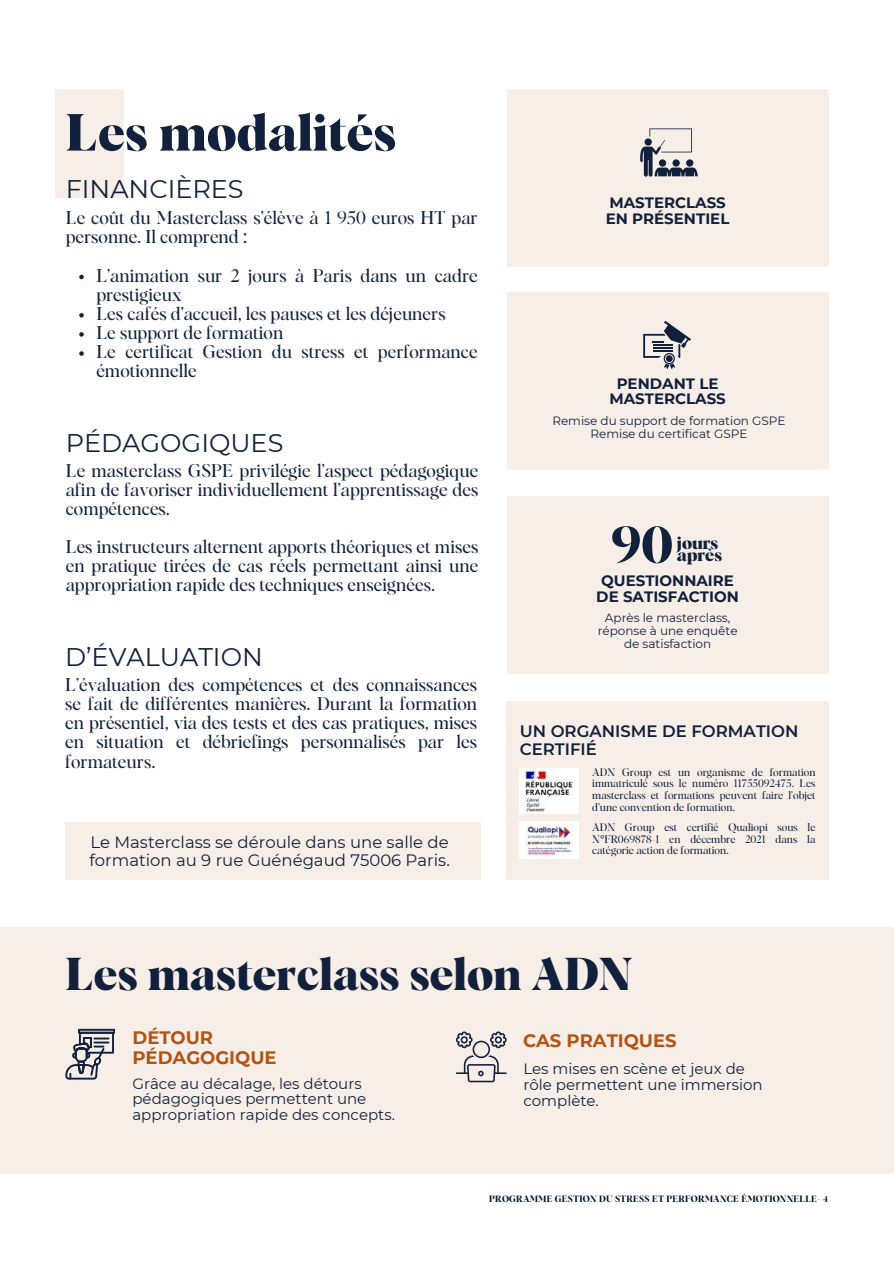
<style>
.page{position:relative;width:894px;height:1264px;background:#fff}
.page>*{position:absolute;margin:0;border:0;box-sizing:border-box;transform-origin:0 0}
.t1{font:700 51.15px "Albra Display TRIAL";color:#11213c}
.t2{font:700 51px "Albra Display TRIAL";color:#11213c}
.t3{font:700 45px "Albra Display TRIAL";color:#11213c}
.t4{font:25.5px "Montserrat";color:#11213c}
.t5{font:18px/19.2px "Albra Display TRIAL";color:#11213c;text-align:justify}
.t6{font:700 18px/19.2px "Montserrat";color:#b25414}
.t7{font:700 17.4px/12.3px "Albra Display TRIAL";color:#11213c}
.t8{font:16.5px/18px "Montserrat";color:#11213c}
.t9{font:600 16.5px/18px "Montserrat";color:#11213c}
.t10{font:15px/15.8px "Montserrat";color:#11213c}
.t11{font:700 15px/15.8px "Montserrat";color:#11213c;text-align:center}
.t12{font:12px/13px "Montserrat";color:#11213c;text-align:center}
.t13{font:10.65px/11.6px "Albra Display TRIAL";color:#11213c;text-align:justify}
.t14{font:9px "Albra Display TRIAL Semi";letter-spacing:.02em;color:#00132b}
.s1{font-family:"Noto Sans"}
</style>
<div class="page">
<div style="left:56px;top:89px;width:68px;height:108px;background:#f8eee8"></div>
<div style="left:506px;top:89px;width:322px;height:178px;background:#f8eee8"></div>
<div style="left:506px;top:293px;width:322px;height:177px;background:#f8eee8"></div>
<svg style="left:640px;top:128px;width:57px;height:49px"></svg>
<svg style="left:643px;top:321px;width:48px;height:48px"></svg>
<svg style="left:79px;top:275px;width:5px;height:4px"></svg>
<svg style="left:79px;top:313px;width:5px;height:4px"></svg>
<svg style="left:79px;top:332px;width:5px;height:4px"></svg>
<svg style="left:79px;top:351px;width:5px;height:5px"></svg>
<div style="left:506px;top:496px;width:322px;height:178px;background:#f8eee8"></div>
<div style="left:65px;top:822px;width:415px;height:57px;background:#f8eee8"></div>
<div style="left:506px;top:700px;width:322px;height:179px;background:#f8eee8"></div>
<img style="left:519px;top:768px;width:59px;height:45px">
<img style="left:519px;top:821px;width:59px;height:37px">
<div style="left:0;top:927px;width:893px;height:247px;background:#f8eee8"></div>
<svg style="left:65px;top:1028px;width:50px;height:51px"></svg>
<svg style="left:456px;top:1031px;width:50px;height:51px"></svg>
<h2 class="t2" style="left:66px;top:110px;width:332px">Les modalités</h2>
<h3 class="t4" style="left:66px;top:173px;width:179px">FINANCIÈRES</h3>
<p class="t5" style="left:66px;top:209px;width:413px">Le coût du Masterclass s’élève à 1 950 euros HT par personne. Il comprend <span class="s1">:</span></p>
<p class="t5" style="left:96px;top:267px;width:383px;text-align:left">L’animation sur 2 jours à Paris dans un cadre prestigieux<br>Les cafés d’accueil, les pauses et les déjeuners<br>Le support de formation<br>Le certificat Gestion du stress et performance émotionnelle</p>
<h3 class="t4" style="left:66px;top:427px;width:219px">PÉDAGOGIQUES</h3>
<p class="t5" style="left:66px;top:462px;width:414px">Le masterclass GSPE privilégie l’aspect pédagogique afin de favoriser individuellement l’apprentissage des compétences.</p>
<p class="t5" style="left:66px;top:538px;width:414px">Les instructeurs alternent apports théoriques et mises en pratique tirées de cas réels permettant ainsi une appropriation rapide des techniques enseignées.</p>
<h3 class="t4" style="left:65px;top:641px;width:199px">D’ÉVALUATION</h3>
<p class="t5" style="left:65px;top:676px;width:413px">L’évaluation des compétences et des connaissances se fait de différentes manières. Durant la formation en présentiel, via des tests et des cas pratiques, mises en situation et débriefings personnalisés par les formateurs.</p>
<p class="t8" style="left:89px;top:832px;width:362px">Le Masterclass se déroule dans une salle de formation au 9 rue Guénégaud 75006 Paris.</p>
<p class="t11" style="left:605px;top:194px;width:125px;text-align:left">MASTERCLASS<br>EN PRÉSENTIEL</p>
<p class="t11" style="left:609px;top:375px;width:118px">PENDANT LE<br>MASTERCLASS</p>
<p class="t12" style="left:552px;top:414px;width:235px">Remise du support de formation GSPE<br>Remise du certificat GSPE</p>
<h1 class="t1" style="left:610px;top:522px;width:64px">90</h1>
<p class="t7" style="left:676px;top:538px;width:47px">jours après</p>
<p class="t11" style="left:596px;top:573px;width:144px">QUESTIONNAIRE<br>DE SATISFACTION</p>
<p class="t12" style="left:597px;top:611px;width:141px">Après le masterclass, réponse à une enquête de satisfaction</p>
<p class="t9" style="left:519px;top:722px;width:280px">UN ORGANISME DE FORMATION<br>CERTIFIÉ</p>
<p class="t13" style="left:592px;top:767px;width:225px">ADN Group est un organisme de formation immatriculé sous le numéro 11755092475. Les masterclass et formations peuvent faire l’objet d’une convention de formation.</p>
<p class="t13" style="left:592px;top:822px;width:225px">ADN Group est certifié Qualiopi sous le N<span class="s1">°</span>FR069878-1 en décembre 2021 dans la catégorie action de formation.</p>
<h3 class="t3" style="left:65px;top:954px;width:568px">Les masterclass selon ADN</h3>
<p class="t6" style="left:132px;top:1028px;width:146px">DÉTOUR<br>PÉDAGOGIQUE</p>
<p class="t10" style="left:132px;top:1075px;width:264px">Grâce au décalage, les détours pédagogiques permettent une appropriation rapide des concepts.</p>
<p class="t6" style="left:523px;top:1031px;width:155px">CAS PRATIQUES</p>
<p class="t10" style="left:523px;top:1061px;width:241px">Les mises en scène et jeux de rôle permettent une immersion complète.</p>
<p class="t14" style="left:489px;top:1194px;width:340px">PROGRAMME GESTION DU STRESS ET PERFORMANCE ÉMOTIONNELLE- 4</p>
</div>
